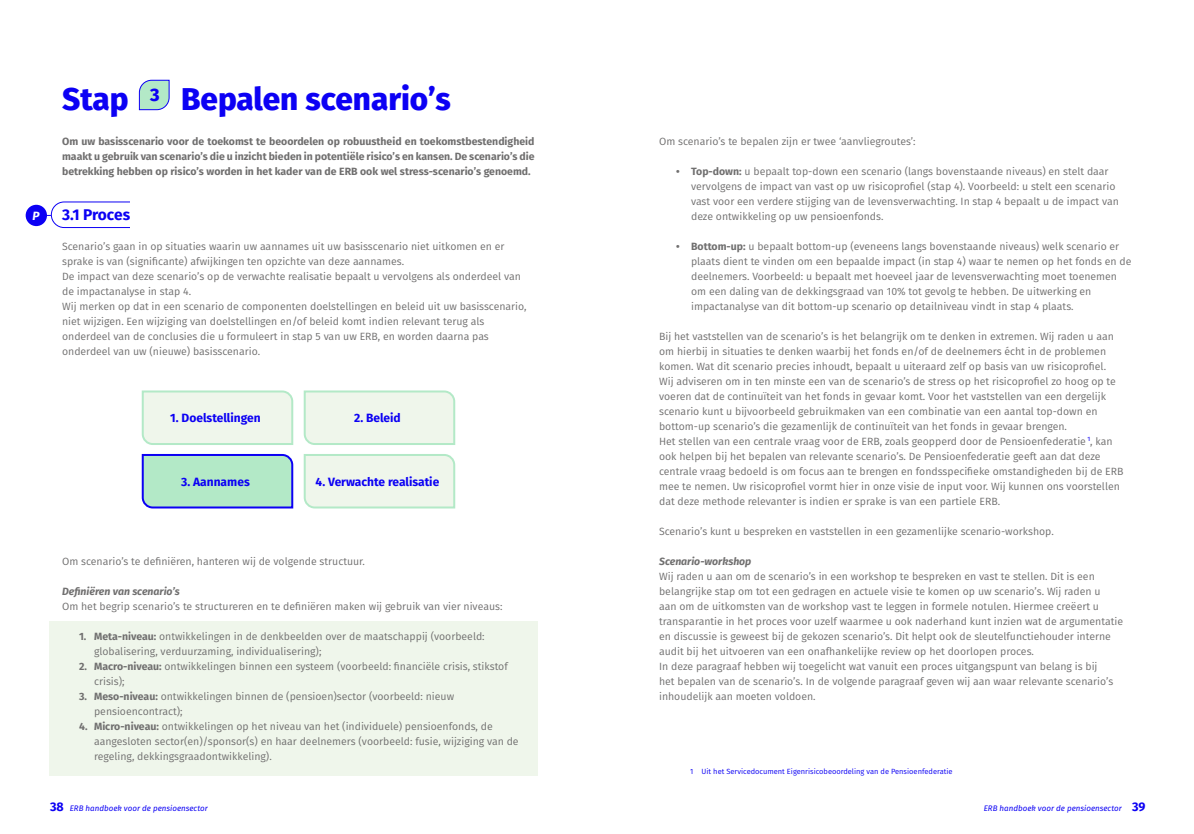
<style>
.page{position:relative;width:1194px;height:834px;background:#fff}
.page>*{position:absolute;margin:0;border:0;box-sizing:border-box;transform-origin:0 0}
.t1{font:800 31.5px "Fira Sans";color:#0c00f4}
.t2{font:700 15.5px "Fira Sans";letter-spacing:-.02em;color:#0c00f4}
.t3{font:700 12px "Fira Sans";color:#0c00f4}
.t4{font:italic 700 11.95px "Fira Sans";color:#fff}
.t5{font:10.5px/15px "Fira Sans";color:#706f6f}
.t6{font:700 10.5px/15px "Fira Sans";color:#706f6f;text-align:justify}
.t7{font:italic 700 10.5px "Fira Sans";color:#706f6f}
.t8{font:italic 8px "Fira Sans";color:#0c00f4}
.t9{font:7.5px "Fira Sans";color:#0c00f4}
.s1{font-weight:700}
.s2{font-weight:700;font-style:normal;font-size:12.5px}
</style>
<div class="page">
<div style="left:50px;top:621px;width:488px;height:155px;background:#eff6eb"></div>
<svg style="left:139px;top:80px;width:31px;height:30px"></svg>
<div style="left:26px;top:205px;width:21px;height:21px;background:#0c00f4;border-radius:50%"></div>
<svg style="left:44px;top:201px;width:86px;height:27px"></svg>
<svg style="left:141px;top:390px;width:153px;height:55px;background:#e9f4e8"></svg>
<svg style="left:141px;top:454px;width:153px;height:55px;background:#a5d3cc"></svg>
<svg style="left:303px;top:390px;width:153px;height:55px;background:#e9f4e8"></svg>
<svg style="left:303px;top:454px;width:153px;height:55px;background:#e9f4e8"></svg>
<p class="t4" style="left:33px;top:206px;width:9px">P</p>
<h1 class="t1" style="left:62px;top:72px;width:390px">Stap <sup>3</sup> Bepalen scenario’s</h1>
<p class="t6" style="left:62px;top:133px;width:474px">Om uw basisscenario voor de toekomst te beoordelen op robuustheid en toekomstbestendigheid maakt u gebruik van scenario’s die u inzicht bieden in potentiële risico’s en kansen. De scenario’s die betrekking hebben op risico’s worden in het kader van de ERB ook wel stress-scenario’s genoemd.</p>
<h2 class="t2" style="left:62px;top:201px;width:70px">3.1 Proces</h2>
<p class="t5" style="left:62px;top:238px;width:466px">Scenario’s gaan in op situaties waarin uw aannames uit uw basisscenario niet uitkomen en er sprake is van (signifcante) afwijkingen ten opzichte van deze aannames.<br>De impact van deze scenario’s op de verwachte realisatie bepaalt u vervolgens als onderdeel van de impactanalyse in stap 4.<br>Wij merken op dat in een scenario de componenten doelstellingen en beleid uit uw basisscenario, niet wijzigen. Een wijziging van doelstellingen en/of beleid komt indien relevant terug als onderdeel van de conclusies die u formuleert in stap 5 van uw ERB, en worden daarna pas onderdeel van uw (nieuwe) basisscenario.</p>
<p class="t3" style="left:170px;top:408px;width:92px">1. Doelstellingen</p>
<p class="t3" style="left:181px;top:472px;width:70px">3. Aannames</p>
<p class="t3" style="left:354px;top:408px;width:48px">2. Beleid</p>
<p class="t3" style="left:316px;top:472px;width:125px">4. Verwachte realisatie</p>
<p class="t5" style="left:62px;top:553px;width:304px">Om scenario’s te defniëren, hanteren wij de volgende structuur.</p>
<p class="t7" style="left:62px;top:582px;width:119px">Defniëren van scenario’s</p>
<p class="t5" style="left:62px;top:598px;width:442px">Om het begrip scenario’s te structureren en te defniëren maken wij gebruik van vier niveaus:</p>
<p class="t5" style="left:94px;top:628px;width:392px;text-indent:-15px"><span class="s1">1. Meta-niveau:</span> ontwikkelingen in de denkbeelden over de maatschappij (voorbeeld: globalisering, verduurzaming, individualisering);</p>
<p class="t5" style="left:94px;top:658px;width:416px;text-indent:-15px"><span class="s1">2. Macro-niveau:</span> ontwikkelingen binnen een systeem (voorbeeld: fnanciële crisis, stikstof crisis);</p>
<p class="t5" style="left:94px;top:688px;width:362px;text-indent:-15px"><span class="s1">3. Meso-niveau:</span> ontwikkelingen binnen de (pensioen)sector (voorbeeld: nieuw pensioencontract);</p>
<p class="t5" style="left:94px;top:718px;width:426px;text-indent:-15px"><span class="s1">4. Micro-niveau:</span> ontwikkelingen op het niveau van het (individuele) pensioenfonds, de aangesloten sector(en)/sponsor(s) en haar deelnemers (voorbeeld: fusie, wijziging van de regeling, dekkingsgraadontwikkeling).</p>
<p class="t5" style="left:659px;top:133px;width:258px">Om scenario’s te bepalen zijn er twee ‘aanvliegroutes’:</p>
<p class="t5" style="left:691px;top:163px;width:429px;text-indent:-15px"><span class="s1">• Top-down:</span> u bepaalt top-down een scenario (langs bovenstaande niveaus) en stelt daar vervolgens de impact van vast op uw risicoprofel (stap 4). Voorbeeld: u stelt een scenario vast voor een verdere stijging van de levensverwachting. In stap 4 bepaalt u de impact van deze ontwikkeling op uw pensioenfonds.</p>
<p class="t5" style="left:691px;top:239px;width:442px;text-indent:-15px"><span class="s1">• Bottom-up:</span> u bepaalt bottom-up (eveneens langs bovenstaande niveaus) welk scenario er plaats dient te vinden om een bepaalde impact (in stap 4) waar te nemen op het fonds en de deelnemers. Voorbeeld: u bepaalt met hoeveel jaar de levensverwachting moet toenemen om een daling van de dekkingsgraad van 10% tot gevolg te hebben. De uitwerking en impactanalyse van dit bottom-up scenario op detailniveau vindt in stap 4 plaats.</p>
<p class="t5" style="left:659px;top:329px;width:456px">Bij het vaststellen van de scenario’s is het belangrijk om te denken in extremen. Wij raden u aan om hierbij in situaties te denken waarbij het fonds en/of de deelnemers écht in de problemen</p>
<p class="t5" style="left:659px;top:374px;width:458px">Wij adviseren om in ten minste een van de scenario’s de stress op het risicoprofel zo hoog op te</p>
<p class="t5" style="left:659px;top:359px;width:449px">komen. Wat dit scenario precies inhoudt, bepaalt u uiteraard zelf op basis van uw risicoprofel.</p>
<p class="t5" style="left:659px;top:389px;width:466px">voeren dat de continuïteit van het fonds in gevaar komt. Voor het vaststellen van een dergelijk scenario kunt u bijvoorbeeld gebruikmaken van een combinatie van een aantal top-down en bottom-up scenario’s die gezamenlijk de continuïteit van het fonds in gevaar brengen.<br>Het stellen van een centrale vraag voor de ERB, zoals geopperd door de Pensioenfederatie <sup>1</sup>, kan ook helpen bij het bepalen van relevante scenario’s. De Pensioenfederatie geeft aan dat deze centrale vraag bedoeld is om focus aan te brengen en fondsspecifeke omstandigheden bij de ERB mee te nemen. Uw risicoprofel vormt hier in onze visie de input voor. Wij kunnen ons voorstellen dat deze methode relevanter is indien er sprake is van een partiele ERB.</p>
<p class="t5" style="left:659px;top:523px;width:396px">Scenario’s kunt u bespreken en vaststellen in een gezamenlijke scenario-workshop.</p>
<p class="t7" style="left:659px;top:552px;width:94px">Scenario-workshop</p>
<p class="t5" style="left:659px;top:568px;width:465px">Wij raden u aan om de scenario’s in een workshop te bespreken en vast te stellen. Dit is een belangrijke stap om tot een gedragen en actuele visie te komen op uw scenario’s. Wij raden u<br>aan om de uitkomsten van de workshop vast te leggen in formele notulen. Hiermee creëert u transparantie in het proces voor uzelf waarmee u ook naderhand kunt inzien wat de argumentatie en discussie is geweest bij de gekozen scenario’s. Dit helpt ook de sleutelfunctiehouder interne audit bij het uitvoeren van een onafhankelijke review op het doorlopen proces.<br>In deze paragraaf hebben wij toegelicht wat vanuit een proces uitgangspunt van belang is bij<br>het bepalen van de scenario’s. In de volgende paragraaf geven wij aan waar relevante scenario’s inhoudelijk aan moeten voldoen.</p>
<p class="t9" style="left:690px;top:766px;width:264px">1 Uit het Servicedocument Eigenrisicobeoordeling van de Pensioenfederatie</p>
<p class="t8" style="left:50px;top:802px;width:159px"><span class="s2">38</span> ERB handboek voor de pensioensector</p>
<p class="t8" style="left:984px;top:802px;width:163px">ERB handboek voor de pensioensector <span class="s2">39</span></p>
</div>
